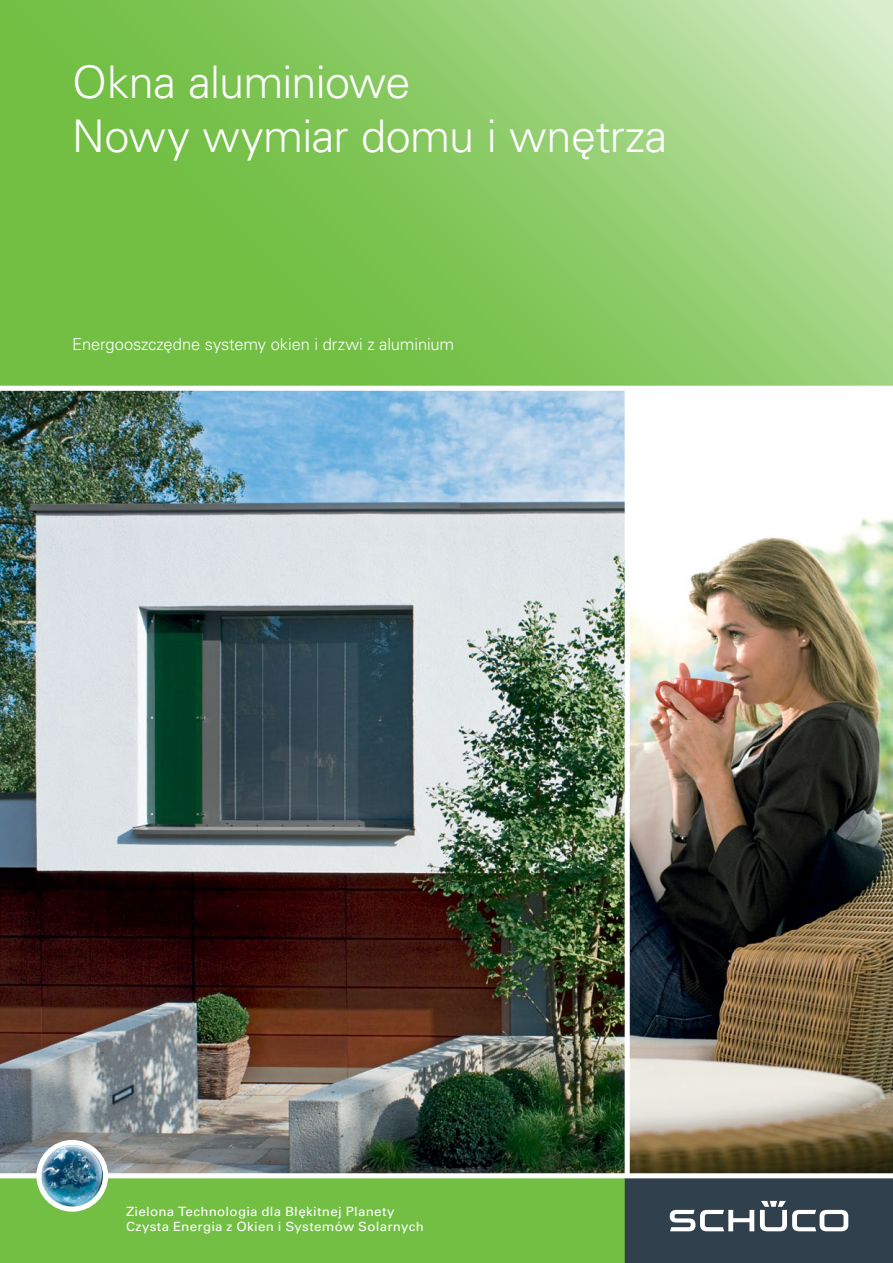
<style>
.page{position:relative;width:893px;height:1263px;background:#fff}
.page>*{position:absolute;margin:0;border:0;box-sizing:border-box;transform-origin:0 0}
.t1{font:300 45px/54px "Univers LT Pl";letter-spacing:-.015em;color:#fff}
.t2{font:300 16.5px "Univers LT Pl";letter-spacing:-.005em;color:#fff}
.t3{font:12.75px/15px "Univers LT Pl";letter-spacing:.02em;color:#fff;scale:1.05 1}
</style>
<div class="page">
<div style="left:0;top:1176px;width:627px;height:87px;background:#72bf44"></div>
<svg style="left:0;top:0;width:893px;height:386px;background:#8bca65"></svg>
<img style="left:0;top:391px;width:893px;height:782px">
<svg style="left:625px;top:1178px;width:268px;height:85px;background:#414f5a"></svg>
<div style="left:0;top:1173px;width:893px;height:5px;background:#fff"></div>
<div style="left:625px;top:389px;width:5px;height:787px;background:#fff"></div>
<img style="left:42px;top:1145px;width:61px;height:61px;border-radius:31px">
<div style="left:36px;top:1140px;width:72px;height:72px;border:5px solid #fff;border-radius:50%"></div>
<h1 class="t1" style="left:72px;top:55px;width:596px">Okna aluminiowe<br>Nowy wymiar domu i wnętrza</h1>
<p class="t2" style="left:72px;top:334px;width:383px">Energooszczędne systemy okien i drzwi z aluminium</p>
<p class="t3" style="left:126px;top:1204px;width:285px">Zielona Technologia dla Błękitnej Planety<br>Czysta Energia z Okien i Systemów Solarnych</p>
</div>
